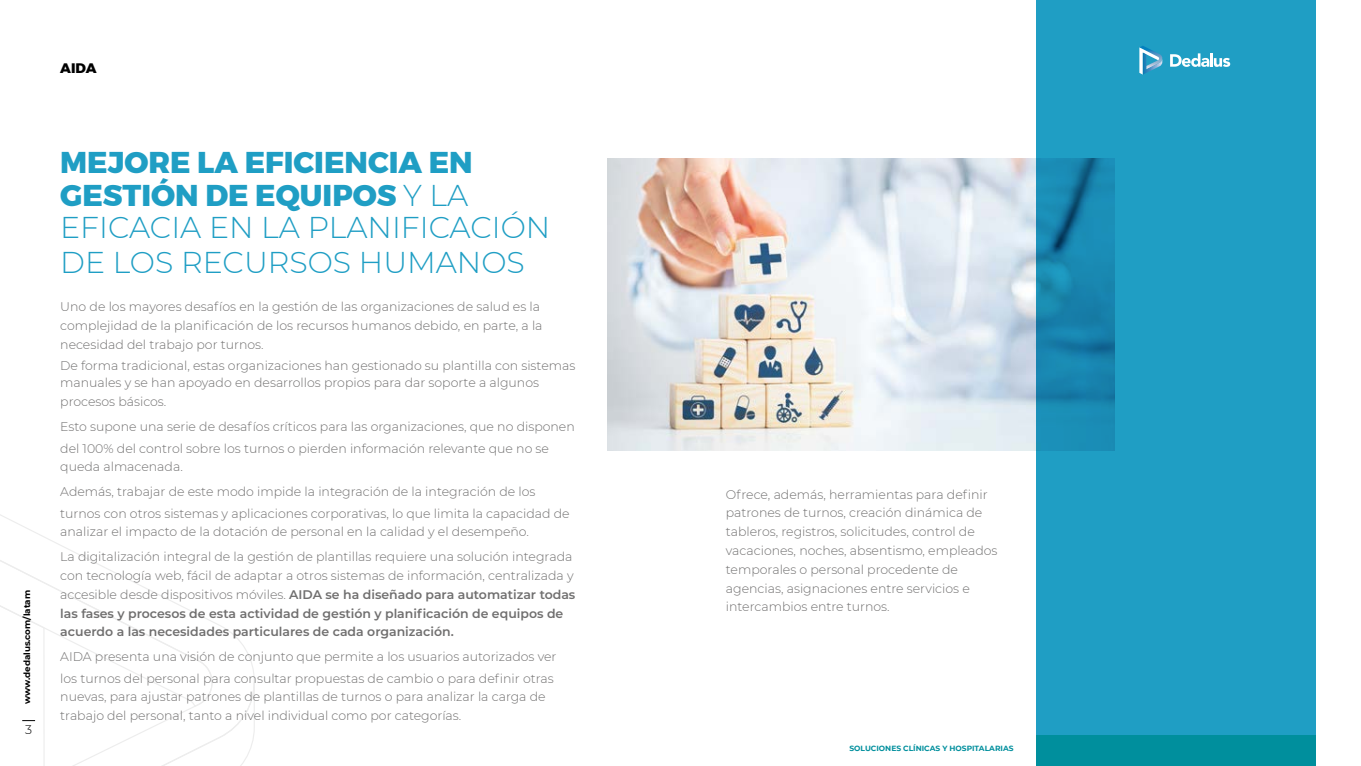
<style>
.page{position:relative;width:1361px;height:766px;background:#fff}
.page>*{position:absolute;margin:0;border:0;box-sizing:border-box;transform-origin:0 0}
.t1{font:300 30px/33.4px "Montserrat";color:#1f9ec4}
.t2{font:800 13.75px "Montserrat";color:#000}
.t3{font:300 12.5px/18.8px "Montserrat";color:#706f6f}
.t4{font:600 12.5px/18.8px "Montserrat";color:#706f6f}
.t5{font:300 12.5px "Montserrat";color:#000}
.t6{font:700 8.75px "Montserrat";letter-spacing:-.005em;color:#000}
.t7{font:700 7.5px "Montserrat";color:#008f9d}
.s1{font-weight:800}
.s2{font-weight:300}
</style>
<div class="page">
<img style="left:607px;top:159px;width:429px;height:291px">
<div style="left:1036px;top:0;width:279px;height:735px;background:#1f9ec4"></div>
<div style="left:1036px;top:735px;width:279px;height:30px;background:#008f9d"></div>
<svg style="left:0;top:535px;width:175px;height:68px"></svg>
<svg style="left:0;top:603px;width:255px;height:162px"></svg>
<svg style="left:1170px;top:53px;width:60px;height:14px"></svg>
<svg style="left:1139px;top:46px;width:24px;height:29px"></svg>
<p class="t2" style="left:60px;top:60px;width:38px">AIDA</p>
<p class="t6" style="left:21px;top:703px;width:115px;rotate:-90deg">www.dedalus.com/latam</p>
<p class="t5" style="left:25px;top:720px;width:8px">3</p>
<h1 class="t1" style="left:60px;top:145px;width:492px"><span class="s1">MEJORE LA EFICIENCIA EN<br>GESTIÓN DE EQUIPOS</span> Y LA<br>EFICACIA EN LA PLANIFICACIÓN<br>DE LOS RECURSOS HUMANOS</h1>
<p class="t3" style="left:60px;top:297px;width:484px">Uno de los mayores desafíos en la gestión de las organizaciones de salud es la complejidad de la planificación de los recursos humanos debido, en parte, a la necesidad del trabajo por turnos.</p>
<p class="t3" style="left:60px;top:356px;width:517px;line-height:17.5px">De forma tradicional, estas organizaciones han gestionado su plantilla con sistemas manuales y se han apoyado en desarrollos propios para dar soporte a algunos</p>
<p class="t3" style="left:60px;top:389px;width:516px;line-height:25px">procesos básicos.<br>Esto supone una serie de desafíos críticos para las organizaciones, que no disponen</p>
<p class="t3" style="left:60px;top:438px;width:490px">del 100% del control sobre los turnos o pierden información relevante que no se queda almacenada.</p>
<p class="t3" style="left:60px;top:480px;width:511px;line-height:21.2px">Además, trabajar de este modo impide la integración de la integración de los turnos con otros sistemas y aplicaciones corporativas, lo que limita la capacidad de</p>
<p class="t3" style="left:60px;top:519px;width:514px;line-height:25px">analizar el impacto de la dotación de personal en la calidad y el desempeño.<br>La digitalización integral de la gestión de plantillas requiere una solución integrada</p>
<p class="t4" style="left:60px;top:565px;width:517px"><span class="s2">con tecnología web, fácil de adaptar a otros sistemas de información, centralizada y accesible desde dispositivos móviles.</span> AIDA se ha diseñado para automatizar todas las fases y procesos de esta actividad de gestión y planificación de equipos de acuerdo a las necesidades particulares de cada organización.</p>
<p class="t3" style="left:60px;top:645px;width:498px;line-height:21.2px">AIDA presenta una visión de conjunto que permite a los usuarios autorizados ver los turnos del personal para consultar propuestas de cambio o para definir otras</p>
<p class="t3" style="left:60px;top:687px;width:487px">nuevas, para ajustar patrones de plantillas de turnos o para analizar la carga de trabajo del personal, tanto a nivel individual como por categorías.</p>
<p class="t3" style="left:726px;top:484px;width:273px">Ofrece, además, herramientas para definir patrones de turnos, creación dinámica de tableros, registros, solicitudes, control de vacaciones, noches, absentismo, empleados temporales o personal procedente de agencias, asignaciones entre servicios e intercambios entre turnos.</p>
<p class="t7" style="left:849px;top:742px;width:166px">SOLUCIONES CLÍNICAS Y HOSPITALARIAS</p>
</div>
